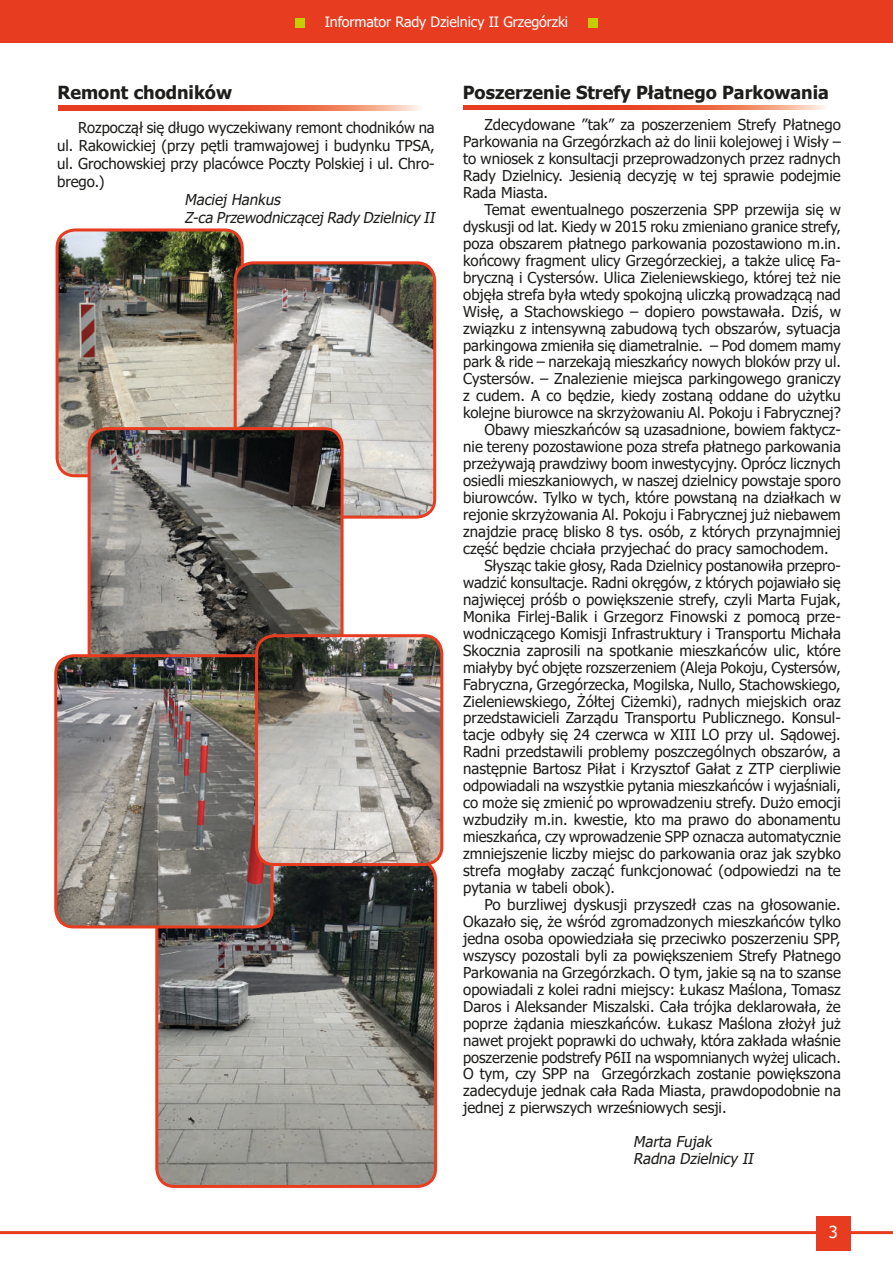
<style>
.page{position:relative;width:893px;height:1263px;background:#fff}
.page>*{position:absolute;margin:0;border:0;box-sizing:border-box;transform-origin:0 0}
.t1{font:700 18px "Tahoma";color:#1d1d1b}
.t2{font:16.5px "Tahoma";color:#fff}
.t3{font:15px/17px "Tahoma";color:#1d1d1b;text-align:justify}
.t4{font:italic 15px/18px "Tahoma";color:#1d1d1b}
.t5{font:14.25px "Tahoma";letter-spacing:-.01em;color:#fff}
</style>
<div class="page">
<div style="left:0;top:0;width:893px;height:43px;background:#e73c1f"></div>
<hr style="left:0;top:1231px;width:893px;height:3px;background:#e73c1f">
<div style="left:816px;top:1216px;width:34px;height:34px;background:#e73c1f"></div>
<div style="left:295px;top:18px;width:10px;height:9px;background:#c5cd00"></div>
<div style="left:588px;top:18px;width:10px;height:9px;background:#c5cd00"></div>
<svg style="left:58px;top:106px;width:363px;height:4px"></svg>
<img style="left:57px;top:232px;width:183px;height:244px">
<div style="left:56px;top:228px;width:188px;height:249px;border:3px solid #e73c1f;border-radius:18px"></div>
<img style="left:237px;top:263px;width:198px;height:252px">
<div style="left:234px;top:261px;width:202px;height:258px;border:3px solid #e73c1f;border-radius:18px"></div>
<img style="left:89px;top:429px;width:253px;height:225px">
<div style="left:88px;top:427px;width:256px;height:274px;border:3px solid #e73c1f;border-radius:18px"></div>
<img style="left:159px;top:864px;width:277px;height:320px">
<div style="left:155px;top:860px;width:282px;height:328px;border:3px solid #e73c1f;border-radius:18px"></div>
<img style="left:58px;top:658px;width:214px;height:269px">
<div style="left:54px;top:654px;width:220px;height:274px;border:3px solid #e73c1f;border-radius:18px"></div>
<img style="left:257px;top:636px;width:185px;height:228px">
<div style="left:255px;top:634px;width:188px;height:232px;border:3px solid #e73c1f;border-radius:18px"></div>
<svg style="left:464px;top:105px;width:362px;height:5px;background:#eb6244"></svg>
<p class="t5" style="left:325px;top:12px;width:245px">Informator Rady Dzielnicy II Grzegórzki</p>
<p class="t1" style="left:57px;top:79px;width:176px">Remont chodników</p>
<p class="t3" style="left:57px;top:120px;width:379px;line-height:18px;text-indent:21px">Rozpoczął się długo wyczekiwany remont chodników na ul. Rakowickiej (przy pętli tramwajowej i budynku TPSA, ul. Grochowskiej przy placówce Poczty Polskiej i ul. Chro&shy;brego.)</p>
<p class="t4" style="left:185px;top:192px;width:255px">Maciej Hankus<br>Z-ca Przewodniczącej Rady Dzielnicy II</p>
<p class="t1" style="left:463px;top:80px;width:368px">Poszerzenie Strefy Płatnego Parkowania</p>
<p class="t3" style="left:463px;top:117px;width:379px;text-indent:21px">Zdecydowane ”tak” za poszerzeniem Strefy Płatnego Parkowania na Grzegórzkach aż do linii kolejowej i Wisły – to wniosek z konsultacji przeprowadzonych przez radnych Rady Dzielnicy. Jesienią decyzję w tej sprawie podejmie Rada Miasta.</p>
<p class="t3" style="left:484px;top:202px;width:358px">Temat ewentualnego poszerzenia SPP przewija się w</p>
<p class="t3" style="left:463px;top:219px;width:379px">dyskusji od lat. Kiedy w 2015 roku zmieniano granice strefy,</p>
<p class="t3" style="left:463px;top:236px;width:379px">poza obszarem płatnego parkowania pozostawiono m.in.</p>
<p class="t3" style="left:463px;top:253px;width:379px">końcowy fragment ulicy Grzegórzeckiej, a także ulicę Fa-</p>
<p class="t3" style="left:463px;top:270px;width:379px">bryczną i Cystersów. Ulica Zieleniewskiego, której też nie</p>
<p class="t3" style="left:463px;top:287px;width:379px">objęła strefa była wtedy spokojną uliczką prowadzącą nad</p>
<p class="t3" style="left:463px;top:303px;width:379px">Wisłę, a Stachowskiego – dopiero powstawała. Dziś, w</p>
<p class="t3" style="left:463px;top:320px;width:379px">związku z intensywną zabudową tych obszarów, sytuacja</p>
<p class="t3" style="left:463px;top:337px;width:379px">parkingowa zmieniła się diametralnie. – Pod domem mamy</p>
<p class="t3" style="left:463px;top:354px;width:379px">park &amp; ride – narzekają mieszkańcy nowych bloków przy ul.</p>
<p class="t3" style="left:463px;top:371px;width:379px">Cystersów. – Znalezienie miejsca parkingowego graniczy</p>
<p class="t3" style="left:463px;top:388px;width:379px">z cudem. A co będzie, kiedy zostaną oddane do użytku</p>
<p class="t3" style="left:463px;top:405px;width:379px">kolejne biurowce na skrzyżowaniu Al. Pokoju i Fabrycznej?</p>
<p class="t3" style="left:484px;top:422px;width:358px">Obawy mieszkańców są uzasadnione, bowiem faktycz-</p>
<p class="t3" style="left:463px;top:439px;width:379px">nie tereny pozostawione poza strefa płatnego parkowania</p>
<p class="t3" style="left:463px;top:456px;width:379px">przeżywają prawdziwy boom inwestycyjny. Oprócz licznych</p>
<p class="t3" style="left:463px;top:473px;width:379px">osiedli mieszkaniowych, w naszej dzielnicy powstaje sporo</p>
<p class="t3" style="left:463px;top:490px;width:379px">biurowców. Tylko w tych, które powstaną na działkach w</p>
<p class="t3" style="left:463px;top:507px;width:379px">rejonie skrzyżowania Al. Pokoju i Fabrycznej już niebawem</p>
<p class="t3" style="left:463px;top:524px;width:379px">znajdzie pracę blisko 8 tys. osób, z których przynajmniej</p>
<p class="t3" style="left:463px;top:541px;width:367px">część będzie chciała przyjechać do pracy samochodem.</p>
<p class="t3" style="left:484px;top:558px;width:358px">Słysząc takie głosy, Rada Dzielnicy postanowiła przepro-</p>
<p class="t3" style="left:463px;top:575px;width:379px">wadzić konsultacje. Radni okręgów, z których pojawiało się</p>
<p class="t3" style="left:463px;top:592px;width:379px">najwięcej próśb o powiększenie strefy, czyli Marta Fujak,</p>
<p class="t3" style="left:463px;top:609px;width:379px">Monika Firlej-Balik i Grzegorz Finowski z pomocą prze-</p>
<p class="t3" style="left:463px;top:626px;width:379px">wodniczącego Komisji Infrastruktury i Transportu Michała</p>
<p class="t3" style="left:463px;top:642px;width:379px">Skocznia zaprosili na spotkanie mieszkańców ulic, które</p>
<p class="t3" style="left:463px;top:659px;width:379px">miałyby być objęte rozszerzeniem (Aleja Pokoju, Cystersów,</p>
<p class="t3" style="left:463px;top:676px;width:379px">Fabryczna, Grzegórzecka, Mogilska, Nullo, Stachowskiego,</p>
<p class="t3" style="left:463px;top:693px;width:379px">Zieleniewskiego, Żółtej Ciżemki), radnych miejskich oraz</p>
<p class="t3" style="left:463px;top:710px;width:379px">przedstawicieli Zarządu Transportu Publicznego. Konsul-</p>
<p class="t3" style="left:463px;top:727px;width:379px">tacje odbyły się 24 czerwca w XIII LO przy ul. Sądowej.</p>
<p class="t3" style="left:463px;top:744px;width:379px">Radni przedstawili problemy poszczególnych obszarów, a</p>
<p class="t3" style="left:463px;top:761px;width:379px">następnie Bartosz Piłat i Krzysztof Gałat z ZTP cierpliwie</p>
<p class="t3" style="left:463px;top:778px;width:379px">odpowiadali na wszystkie pytania mieszkańców i wyjaśniali,</p>
<p class="t3" style="left:463px;top:795px;width:379px">co może się zmienić po wprowadzeniu strefy. Dużo emocji</p>
<p class="t3" style="left:463px;top:812px;width:379px">wzbudziły m.in. kwestie, kto ma prawo do abonamentu</p>
<p class="t3" style="left:463px;top:829px;width:379px">mieszkańca, czy wprowadzenie SPP oznacza automatycznie</p>
<p class="t3" style="left:463px;top:846px;width:379px">zmniejszenie liczby miejsc do parkowania oraz jak szybko</p>
<p class="t3" style="left:463px;top:863px;width:379px">strefa mogłaby zacząć funkcjonować (odpowiedzi na te</p>
<p class="t3" style="left:463px;top:880px;width:153px">pytania w tabeli obok).</p>
<p class="t3" style="left:484px;top:897px;width:358px">Po burzliwej dyskusji przyszedł czas na głosowanie.</p>
<p class="t3" style="left:463px;top:914px;width:379px">Okazało się, że wśród zgromadzonych mieszkańców tylko</p>
<p class="t3" style="left:463px;top:931px;width:379px">jedna osoba opowiedziała się przeciwko poszerzeniu SPP,</p>
<p class="t3" style="left:463px;top:948px;width:379px">wszyscy pozostali byli za powiększeniem Strefy Płatnego</p>
<p class="t3" style="left:463px;top:965px;width:379px">Parkowania na Grzegórzkach. O tym, jakie są na to szanse</p>
<p class="t3" style="left:463px;top:981px;width:379px">opowiadali z kolei radni miejscy: Łukasz Maślona, Tomasz</p>
<p class="t3" style="left:463px;top:998px;width:379px">Daros i Aleksander Miszalski. Cała trójka deklarowała, że</p>
<p class="t3" style="left:463px;top:1015px;width:379px">poprze żądania mieszkańców. Łukasz Maślona złożył już</p>
<p class="t3" style="left:463px;top:1032px;width:379px">nawet projekt poprawki do uchwały, która zakłada właśnie</p>
<p class="t3" style="left:463px;top:1049px;width:379px">poszerzenie podstrefy P6II na wspomnianych wyżej ulicach.</p>
<p class="t3" style="left:463px;top:1066px;width:379px">O tym, czy SPP na Grzegórzkach zostanie powiększona</p>
<p class="t3" style="left:463px;top:1083px;width:379px">zadecyduje jednak cała Rada Miasta, prawdopodobnie na</p>
<p class="t3" style="left:463px;top:1100px;width:265px">jednej z pierwszych wrześniowych sesji.</p>
<p class="t4" style="left:633px;top:1134px;width:125px;line-height:17px">Marta Fujak<br>Radna Dzielnicy II</p>
<p class="t2" style="left:829px;top:1221px;width:11px">3</p>
</div>
